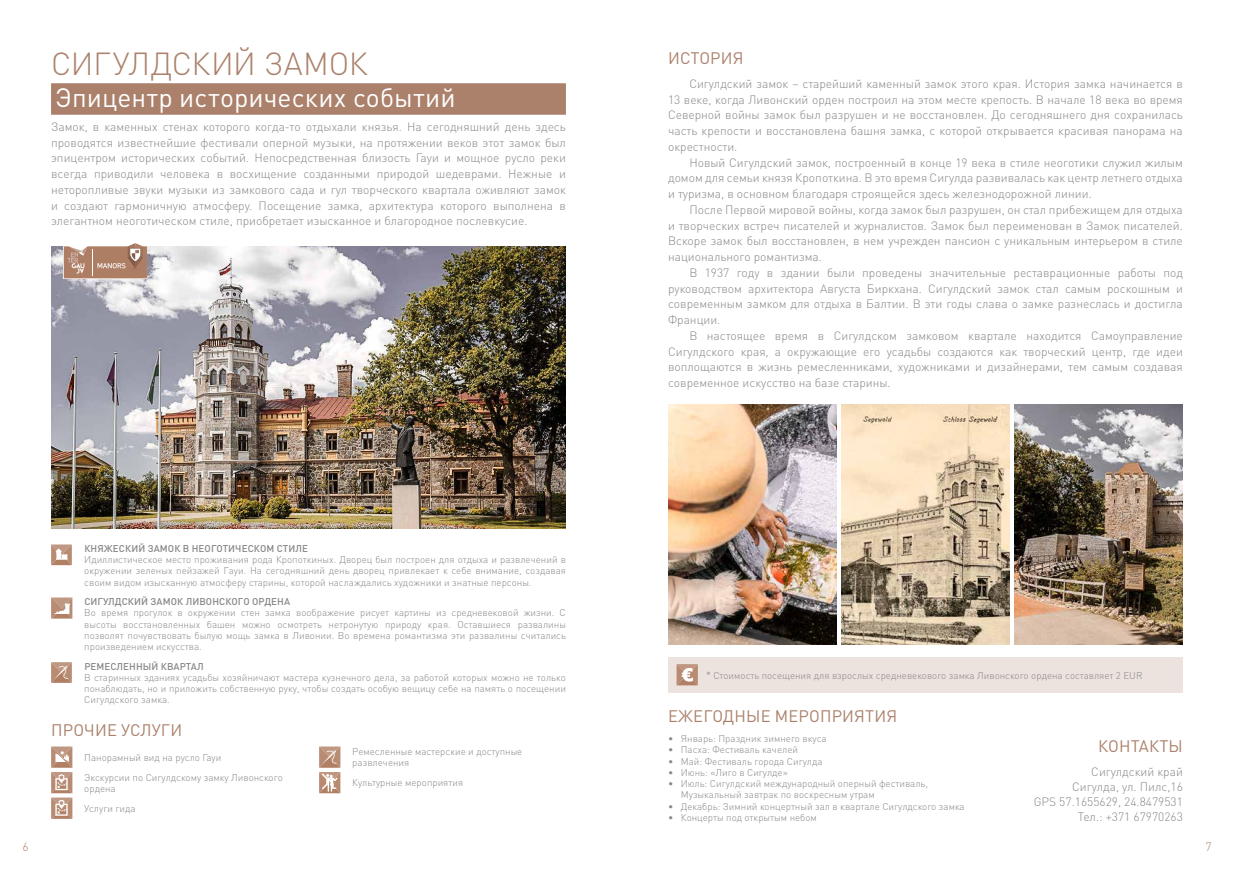
<style>
.page{position:relative;width:1234px;height:872px;background:#fff}
.page>*{position:absolute;margin:0;border:0;box-sizing:border-box;transform-origin:0 0}
.t1{font:300 31.5px "DIN Pro";letter-spacing:-.01em;color:#ab816c}
.t2{font:26.25px "DIN Pro";letter-spacing:.005em;color:#fff}
.t3{font:16.5px "DIN Pro";letter-spacing:.01em;color:#ab816c}
.t4{font:300 12px/15.8px "DIN Pro";color:#868786;text-align:justify}
.t5{font:300 12px "DIN Pro";color:#ab816c}
.t6{font:300 9.75px/11.2px "DIN Pro";color:#868786}
.t7{font:500 9.75px "DIN Pro";letter-spacing:.01em;color:#868786}
.s1{font-size:10.5px}
</style>
<div class="page">
<svg style="left:51px;top:746px;width:21px;height:73px"></svg>
<svg style="left:319px;top:746px;width:21px;height:47px"></svg>
<svg style="left:51px;top:544px;width:21px;height:21px"></svg>
<svg style="left:51px;top:597px;width:21px;height:21px"></svg>
<svg style="left:51px;top:662px;width:21px;height:21px"></svg>
<img style="left:668px;top:404px;width:168px;height:240px">
<img style="left:841px;top:404px;width:168px;height:240px">
<img style="left:1014px;top:404px;width:168px;height:240px">
<div style="left:668px;top:657px;width:514px;height:35px;background:#ece3de"></div>
<svg style="left:676px;top:664px;width:21px;height:21px"></svg>
<img style="left:51px;top:246px;width:515px;height:282px">
<svg style="left:64px;top:243px;width:83px;height:35px"></svg>
<div style="left:51px;top:83px;width:515px;height:32px;background:#ab816c"></div>
<h1 class="t1" style="left:51px;top:42px;width:318px">СИГУЛДСКИЙ ЗАМОК</h1>
<h2 class="t2" style="left:55px;top:76px;width:402px">Эпицентр исторических событий</h2>
<p class="t4" style="left:51px;top:118px;width:516px">Замок, в каменных стенах которого когда-то отдыхали князья. На сегодняшний день здесь проводятся известнейшие фестивали оперной музыки, на протяжении веков этот замок был эпицентром исторических событий. Непосредственная близость Гауи и мощное русло реки всегда приводили человека в восхищение созданными природой шедеврами. Нежные и неторопливые звуки музыки из замкового сада и гул творческого квартала оживляют замок и создают гармоничную атмосферу. Посещение замка, архитектура которого выполнена в элегантном неоготическом стиле, приобретает изысканное и благородное послевкусие.</p>
<h3 class="t3" style="left:668px;top:45px;width:77px">ИСТОРИЯ</h3>
<p class="t4" style="left:668px;top:75px;width:516px;text-indent:21px">Сигулдский замок – старейший каменный замок этого края. История замка начинается в 13 веке, когда Ливонский орден построил на этом месте крепость. В начале 18 века во время Северной войны замок был разрушен и не восстановлен. До сегодняшнего дня сохранилась часть крепости и восстановлена башня замка, с которой открывается красивая панорама на окрестности.</p>
<p class="t4" style="left:668px;top:154px;width:516px;text-indent:21px">Новый Сигулдский замок, построенный в конце 19 века в стиле неоготики служил жилым домом для семьи князя Кропоткина. В это время Сигулда развивалась как центр летнего отдыха и туризма, в основном благодаря строящейся здесь железнодорожной линии.</p>
<p class="t4" style="left:668px;top:201px;width:516px;text-indent:21px">После Первой мировой войны, когда замок был разрушен, он стал прибежищем для отдыха и творческих встреч писателей и журналистов. Замок был переименован в Замок писателей.<br>Вскоре замок был восстановлен, в нем учрежден пансион с уникальным интерьером в стиле национального романтизма.</p>
<p class="t4" style="left:668px;top:264px;width:516px;text-indent:21px">В 1937 году в здании были проведены значительные реставрационные работы под руководством архитектора Августа Биркхана. Сигулдский замок стал самым роскошным и современным замком для отдыха в Балтии. В эти годы слава о замке разнеслась и достигла Франции.</p>
<p class="t4" style="left:668px;top:327px;width:516px;text-indent:21px">В настоящее время в Сигулдском замковом квартале находится Самоуправление Сигулдского края, а окружающие его усадьбы создаются как творческий центр, где идеи воплощаются в жизнь ремесленниками, художниками и дизайнерами, тем самым создавая современное искусство на базе старины.</p>
<p class="t7" style="left:84px;top:540px;width:225px">КНЯЖЕСКИЙ ЗАМОК В НЕОГОТИЧЕСКОМ СТИЛЕ</p>
<p class="t6" style="left:84px;top:553px;width:483px;text-align:justify">Идиллистическое место проживания рода Кропоткиных. Дворец был построен для отдыха и развлечений в окружении зеленых пейзажей Гауи. На сегодняшний день дворец привлекает к себе внимание, создавая своим видом изысканную атмосферу старины, которой наслаждались художники и знатные персоны.</p>
<p class="t7" style="left:84px;top:593px;width:207px">СИГУЛДСКИЙ ЗАМОК ЛИВОНСКОГО ОРДЕНА</p>
<p class="t6" style="left:84px;top:607px;width:483px;text-align:justify">Во время прогулок в окружении стен замка воображение рисует картины из средневековой жизни. С высоты восстановленных башен можно осмотреть нетронутую природу края. Оставшиеся развалины позволят почувствовать былую мощь замка в Ливонии. Во времена романтизма эти развалины считались произведением искусства.</p>
<p class="t7" style="left:84px;top:658px;width:121px">РЕМЕСЛЕННЫЙ КВАРТАЛ</p>
<p class="t6" style="left:84px;top:671px;width:483px;text-align:justify">В старинных зданиях усадьбы хозяйничают мастера кузнечного дела, за работой которых можно не только понаблюдать, но и приложить собственную руку, чтобы создать особую вещицу себе на память о посещении Сигулдского замка.</p>
<p class="t6" style="left:705px;top:669px;width:438px"><span class="s1">*</span> Стоимость посещения для взрослых средневекового замка Ливонского ордена составляет 2 EUR</p>
<h3 class="t3" style="left:51px;top:717px;width:133px">ПРОЧИЕ УСЛУГИ</h3>
<p class="t6" style="left:84px;top:747px;width:200px;line-height:20px">Панорамный вид на русло Гауи<br>Экскурсии по Сигулдскому замку Ливонского</p>
<p class="t6" style="left:84px;top:778px;width:53px;line-height:20px">ордена<br>Услуги гида</p>
<p class="t6" style="left:352px;top:745px;width:171px">Ремесленные мастерские и доступные развлечения</p>
<p class="t6" style="left:352px;top:777px;width:112px">Культурные мероприятия</p>
<h3 class="t3" style="left:668px;top:703px;width:230px">ЕЖЕГОДНЫЕ МЕРОПРИЯТИЯ</h3>
<p class="t6" style="left:668px;top:732px;width:160px">• Январь: Праздник зимнего вкуса</p>
<p class="t6" style="left:668px;top:744px;width:131px">• Пасха: Фестиваль качелей</p>
<p class="t6" style="left:668px;top:755px;width:156px">• Май: Фестиваль города Сигулда</p>
<p class="t6" style="left:668px;top:766px;width:121px">• Июнь: «Лиго в Сигулде»</p>
<p class="t6" style="left:680px;top:777px;width:248px;text-indent:-13px">• Июль: Сигулдский международный оперный фестиваль,<br>Музыкальный завтрак по воскресным утрам</p>
<p class="t6" style="left:668px;top:800px;width:298px">• Декабрь: Зимний концертный зал в квартале Сигулдского замка</p>
<p class="t6" style="left:668px;top:811px;width:150px">• Концерты под открытым небом</p>
<h3 class="t3" style="left:1097px;top:733px;width:86px">КОНТАКТЫ</h3>
<p class="t4" style="left:1033px;top:763px;width:151px;line-height:15px;text-align:right">Сигулдский край<br>Сигулда, ул. Пилс,16<br>GPS 57.1655629, 24.8479531<br>Teл.: +371 67970263</p>
<p class="t5" style="left:22px;top:838px;width:8px">6</p>
<p class="t5" style="left:1204px;top:838px;width:8px">7</p>
</div>
